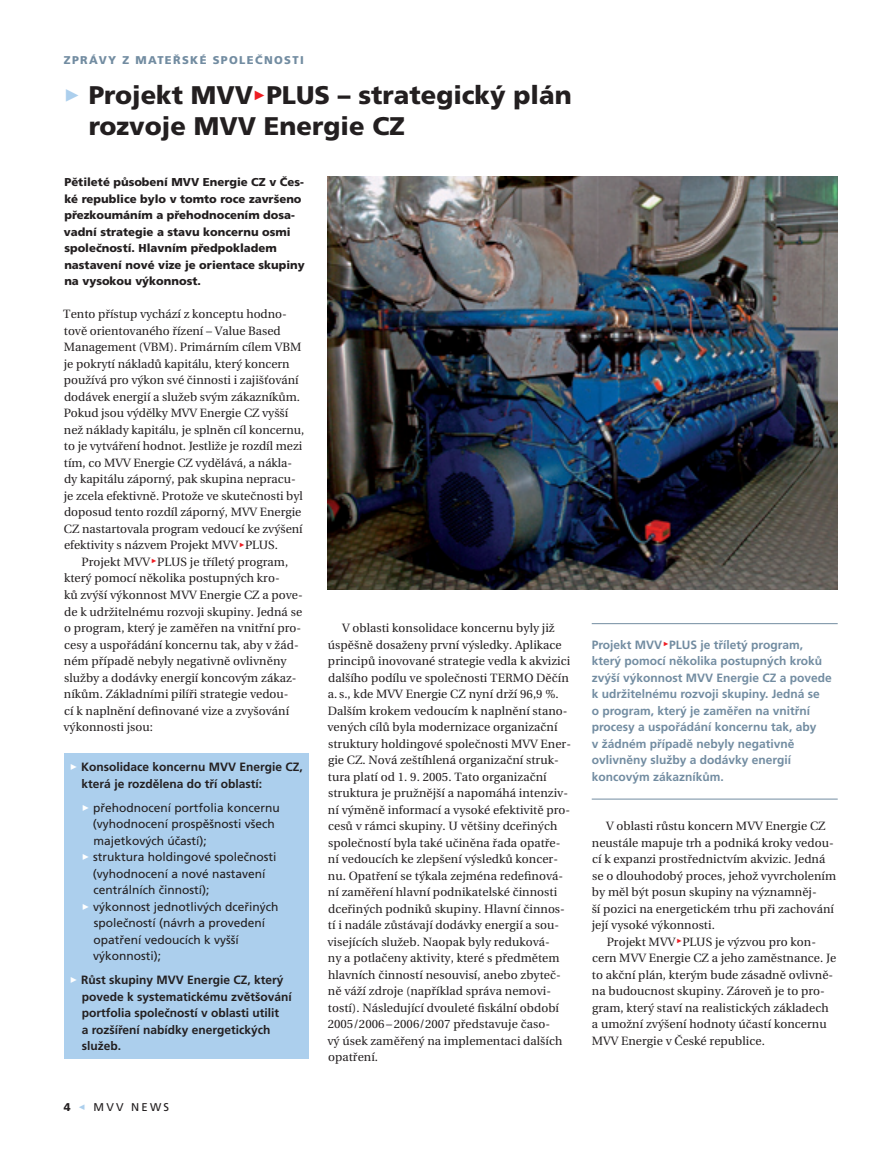
<style>
.page{position:relative;width:893px;height:1149px;background:#fff}
.page>*{position:absolute;margin:0;border:0;box-sizing:border-box;transform-origin:0 0}
.t1{font:25.5px/30.6px "Frutiger Black OT";color:#231f20}
.t2{font:12px/16.5px "Utopia";letter-spacing:.005em;color:#231f20}
.t3{font:700 12px/16.5px "Frutiger OT";color:#728ca1}
.t4{font:12px "Frutiger OT";color:#231f20}
.t5{font:700 12px/16.5px "Frutiger OT";color:#231f20}
.t6{font:11.4px/16.5px "Frutiger Black OT";color:#231f20}
.t7{font:11.25px "Frutiger Black OT";letter-spacing:.12em;color:#728ca1}
.t8{font:11.25px "Frutiger OT";letter-spacing:.2em;color:#231f20}
.s1{font-family:"FF Dingbests";color:#accfed}
.s2{font-family:"FF Dingbests";font-size:19.5px;color:#ee1d23}
.s3{font-family:"FF Dingbests";font-size:9px;color:#ee1d23}
.s4{font-family:"FF Dingbests";font-weight:400;color:#fff}
.s5{font-family:"FF Dingbests";color:#fff}
.s6{font-family:"FF Dingbests";font-weight:400;font-size:9px;color:#ee1d23}
</style>
<div class="page">
<div style="left:64px;top:753px;width:244px;height:305px;background:#accfed"></div>
<img style="left:327px;top:176px;width:511px;height:413px">
<hr style="left:592px;top:623px;width:246px;height:1px;background:#728ca1">
<hr style="left:592px;top:798px;width:246px;height:1px;background:#728ca1">
<p class="t7" style="left:64px;top:53px;width:68px">Zprávy zm</p>
<p class="t7" style="left:148px;top:53px;width:156px">ateřské společnosti</p>
<h1 class="t1" style="left:89px;top:80px;width:485px;text-indent:-25px"><span class="s1">&gt;</span> Projekt MVV<span class="s2">&gt;</span>PLUS – strategický plán rozvoje MVV Energie CZ</h1>
<p class="t6" style="left:64px;top:174px;width:242px">Pětileté působení MVV Energie CZ v Čes&shy;ké republice bylo v tomto roce završeno přezkoumáním a přehodnocením dosa&shy;vadní strategie a stavu koncernu osmi společností. Hlavním předpokladem nastavení nové vize je orientace skupiny na vysokou výkonnost.</p>
<p class="t2" style="left:63px;top:306px;width:243px">Tento přístup vychází z konceptu hodno&shy;tově orientovaného řízení – Value Based Management (VBM). Primárním cílem VBM je pokrytí nákladů kapitálu, který koncern používá pro výkon své činnosti i zajišťování dodávek energií a služeb svým zákazníkům.<br>Pokud jsou výdělky MVV Energie CZ vyšší než náklady kapitálu, je splněn cíl koncernu, to je vytváření hodnot. Jestliže je rozdíl mezi tím, co MVV Energie CZ vydělává, a nákla&shy;dy kapitálu záporný, pak skupina nepracu&shy;je zcela efektivně. Protože ve skutečnosti byl doposud tento rozdíl záporný, MVV Energie CZ nastartovala program vedoucí ke zvýšení efektivity s názvem Projekt MVV <span class="s3">&gt;</span>PLUS.</p>
<p class="t2" style="left:64px;top:553px;width:241px;text-indent:18px">Projekt MVV <span class="s3">&gt;</span>PLUS je tříletý program, který pomocí několika postupných kro-<br>ků zvýší výkonnost MVV Energie CZ a pove&shy;de k udržitelnému rozvoji skupiny. Jedná se o program, který je zaměřen na vnitřní pro&shy;cesy a uspořádání koncernu tak, aby v žád&shy;ném případě nebyly negativně ovlivněny služby a dodávky energií koncovým zákaz&shy;níkům. Základními pilíři strategie vedou-<br>cí k naplnění definované vize a zvyšování výkonnosti jsou:</p>
<p class="t5" style="left:82px;top:758px;width:223px;text-indent:-12px"><span class="s4">&gt;</span> Konsolidace koncernu MVV Energie CZ, která je rozdělena do tří oblastí:</p>
<p class="t4" style="left:82px;top:800px;width:200px"><span class="s5">&gt;</span> přehodnocení portfolia koncernu</p>
<p class="t4" style="left:93px;top:816px;width:184px">(vyhodnocení prospěšnosti všech</p>
<p class="t4" style="left:93px;top:833px;width:115px">majetkových účastí);</p>
<p class="t4" style="left:82px;top:849px;width:196px"><span class="s5">&gt;</span> struktura holdingové společnosti</p>
<p class="t4" style="left:93px;top:866px;width:174px">(vyhodnocení a nové nastavení</p>
<p class="t4" style="left:94px;top:882px;width:118px">centrálních činností);</p>
<p class="t4" style="left:82px;top:899px;width:198px"><span class="s5">&gt;</span> výkonnost jednotlivých dceřiných</p>
<p class="t4" style="left:94px;top:915px;width:173px">společností (návrh a provedení</p>
<p class="t4" style="left:93px;top:932px;width:147px">opatření vedoucích k vyšší</p>
<p class="t4" style="left:93px;top:948px;width:70px">výkonnosti);</p>
<p class="t5" style="left:82px;top:971px;width:212px;text-indent:-12px"><span class="s4">&gt;</span> Růst skupiny MVV Energie CZ, který povede k systematickému zvětšování portfolia společností v oblasti utilit<br>a rozšíření nabídky energetických služeb.</p>
<p class="t8" style="left:78px;top:1099px;width:92px"><span class="s1">&lt;</span> MVV NEWS</p>
<p class="t2" style="left:327px;top:619px;width:245px;text-indent:15px">V oblasti konsolidace koncernu byly již úspěšně dosaženy první výsledky. Aplikace principů inovované strategie vedla k akvizici dalšího podílu ve společnosti TERMO Děčín a. s., kde MVV Energie CZ nyní drží 96,9 %.<br>Dalším krokem vedoucím k naplnění stano&shy;vených cílů byla modernizace organizační struktury holdingové společnosti MVV Ener&shy;gie CZ. Nová zeštíhlená organizační struk&shy;tura platí od 1. 9. 2005. Tato organizační struktura je pružnější a napomáhá intenziv&shy;ní výměně informací a vysoké efektivitě pro&shy;cesů v rámci skupiny. U většiny dceřiných společností byla také učiněna řada opatře&shy;ní vedoucích ke zlepšení výsledků koncer&shy;nu. Opatření se týkala zejména redefinová&shy;ní zaměření hlavní podnikatelské činnosti dceřiných podniků skupiny. Hlavní činnos&shy;tí i nadále zůstávají dodávky energií a sou&shy;visejících služeb. Naopak byly reduková-<br>ny a potlačeny aktivity, které s předmětem hlavních činností nesouvisí, anebo zbyteč&shy;ně váží zdroje (například správa nemovi&shy;tostí). Následující dvouleté fiskální období 2005/2006 – 2006/2007 představuje časo-<br>vý úsek zaměřený na implementaci dalších opatření.</p>
<p class="t3" style="left:592px;top:636px;width:242px">Projekt MVV <span class="s6">&gt;</span>PLUS je tříletý program, který pomocí několika postupných kroků zvýší výkonnost MVV Energie CZ a povede k udržitelnému rozvoji skupiny. Jedná se<br>o program, který je zaměřen na vnitřní procesy a uspořádání koncernu tak, aby<br>v žádném případě nebyly negativně ovlivněny služby a dodávky energií koncovým zákazníkům.</p>
<p class="t2" style="left:606px;top:817px;width:221px">V oblasti růstu koncern MVV Energie CZ</p>
<p class="t2" style="left:592px;top:834px;width:243px">neustále mapuje trh a podniká kroky vedou-</p>
<p class="t2" style="left:592px;top:850px;width:235px">cí k expanzi prostřednictvím akvizic. Jedná</p>
<p class="t2" style="left:592px;top:867px;width:245px">se o dlouhodobý proces, jehož vyvrcholením</p>
<p class="t2" style="left:592px;top:883px;width:226px">by měl být posun skupiny na významněj-</p>
<p class="t2" style="left:592px;top:900px;width:244px">ší pozici na energetickém trhu při zachování</p>
<p class="t2" style="left:592px;top:916px;width:124px">její vysoké výkonnosti.</p>
<p class="t2" style="left:607px;top:933px;width:211px">Projekt MVV <span class="s3">&gt;</span>PLUS je výzvou pro kon-</p>
<p class="t2" style="left:592px;top:949px;width:246px">cern MVV Energie CZ a jeho zaměstnance. Je</p>
<p class="t2" style="left:592px;top:966px;width:243px">to akční plán, kterým bude zásadně ovlivně-</p>
<p class="t2" style="left:592px;top:982px;width:235px">na budoucnost skupiny. Zároveň je to pro-</p>
<p class="t2" style="left:592px;top:999px;width:238px">gram, který staví na realistických základech</p>
<p class="t2" style="left:592px;top:1015px;width:236px">a umožní zvýšení hodnoty účastí koncernu</p>
<p class="t2" style="left:592px;top:1032px;width:175px">MVV Energie v České republice.</p>
</div>
